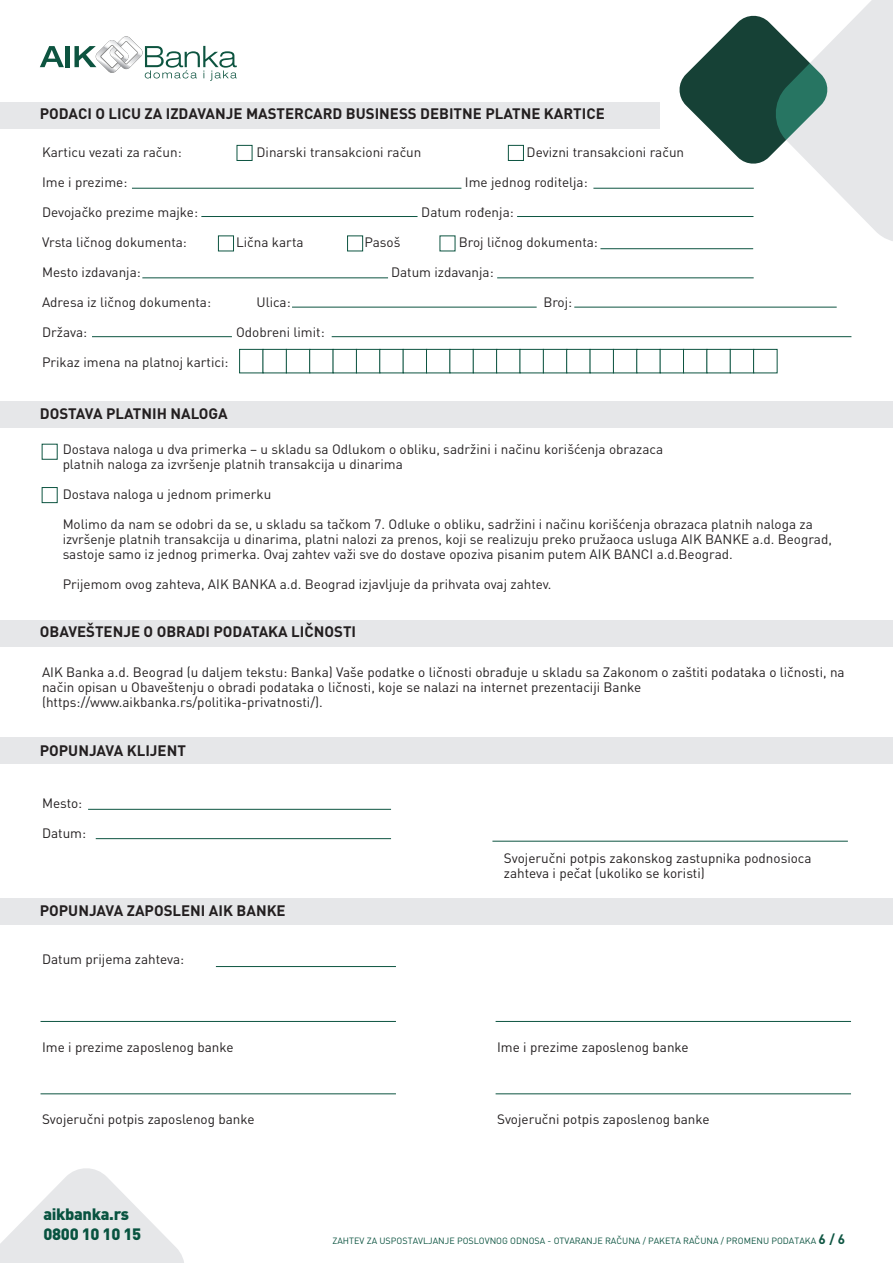
<style>
.page{position:relative;width:893px;height:1263px;background:#fff}
.page>*{position:absolute;margin:0;border:0;box-sizing:border-box;transform-origin:0 0}
.t1{font:900 16.35px/20px "DIN Pro";letter-spacing:-.02em;color:#085340}
.t2{font:700 15px "DIN Pro";color:#231f20}
.t3{font:13.5px/15px "DIN Pro";color:#231f20}
.t4{font:9px "DIN Pro";color:#0d5441}
.s1{font-weight:700;font-size:13.5px}
</style>
<div class="page">
<svg style="left:677px;top:0;width:216px;height:241px"></svg>
<div style="left:0;top:737px;width:893px;height:26px;background:#e6e7e9"></div>
<div style="left:0;top:897px;width:893px;height:27px;background:#e6e7e9"></div>
<div style="left:0;top:619px;width:893px;height:27px;background:#e6e7e9"></div>
<svg style="left:40px;top:46px;width:24px;height:21px"></svg>
<hr style="left:66px;top:46px;width:4px;height:21px;background:#0d5440">
<svg style="left:74px;top:36px;width:163px;height:45px"></svg>
<hr style="left:492px;top:841px;width:356px;height:1px;background:#0d5441">
<hr style="left:88px;top:809px;width:303px;height:1px;background:#0d5441">
<hr style="left:96px;top:838px;width:295px;height:1px;background:#0d5441">
<hr style="left:41px;top:1021px;width:355px;height:1px;background:#0d5441">
<hr style="left:41px;top:1093px;width:355px;height:1px;background:#0d5441">
<hr style="left:216px;top:966px;width:180px;height:1px;background:#0d5441">
<div style="left:237px;top:145px;width:15px;height:16px;background:#fff;border:1px solid #0d5441"></div>
<div style="left:218px;top:235px;width:16px;height:16px;background:#fff;border:1px solid #0d5441"></div>
<div style="left:347px;top:235px;width:16px;height:16px;background:#fff;border:1px solid #0d5441"></div>
<div style="left:508px;top:145px;width:16px;height:16px;background:#fff;border:1px solid #0d5441"></div>
<div style="left:239px;top:349px;width:24px;height:24px;background:#fff;border:1px solid #0d5441"></div>
<div style="left:263px;top:349px;width:24px;height:24px;background:#fff;border:1px solid #0d5441"></div>
<div style="left:286px;top:349px;width:24px;height:24px;background:#fff;border:1px solid #0d5441"></div>
<div style="left:309px;top:349px;width:25px;height:24px;background:#fff;border:1px solid #0d5441"></div>
<div style="left:333px;top:349px;width:24px;height:24px;background:#fff;border:1px solid #0d5441"></div>
<div style="left:356px;top:349px;width:24px;height:24px;background:#fff;border:1px solid #0d5441"></div>
<div style="left:379px;top:349px;width:25px;height:24px;background:#fff;border:1px solid #0d5441"></div>
<div style="left:403px;top:349px;width:24px;height:24px;background:#fff;border:1px solid #0d5441"></div>
<div style="left:426px;top:349px;width:24px;height:24px;background:#fff;border:1px solid #0d5441"></div>
<div style="left:449px;top:349px;width:25px;height:24px;background:#fff;border:1px solid #0d5441"></div>
<div style="left:473px;top:349px;width:24px;height:24px;background:#fff;border:1px solid #0d5441"></div>
<div style="left:496px;top:349px;width:24px;height:24px;background:#fff;border:1px solid #0d5441"></div>
<div style="left:520px;top:349px;width:24px;height:24px;background:#fff;border:1px solid #0d5441"></div>
<div style="left:543px;top:349px;width:24px;height:24px;background:#fff;border:1px solid #0d5441"></div>
<div style="left:566px;top:349px;width:25px;height:24px;background:#fff;border:1px solid #0d5441"></div>
<div style="left:590px;top:349px;width:24px;height:24px;background:#fff;border:1px solid #0d5441"></div>
<div style="left:613px;top:349px;width:24px;height:24px;background:#fff;border:1px solid #0d5441"></div>
<div style="left:636px;top:349px;width:25px;height:24px;background:#fff;border:1px solid #0d5441"></div>
<div style="left:660px;top:349px;width:24px;height:24px;background:#fff;border:1px solid #0d5441"></div>
<div style="left:683px;top:349px;width:24px;height:24px;background:#fff;border:1px solid #0d5441"></div>
<div style="left:706px;top:349px;width:25px;height:24px;background:#fff;border:1px solid #0d5441"></div>
<div style="left:730px;top:349px;width:24px;height:24px;background:#fff;border:1px solid #0d5441"></div>
<div style="left:753px;top:349px;width:24px;height:24px;background:#fff;border:1px solid #0d5441"></div>
<hr style="left:132px;top:188px;width:329px;height:1px;background:#0d5441">
<hr style="left:593px;top:188px;width:161px;height:1px;background:#0d5441">
<hr style="left:201px;top:216px;width:217px;height:1px;background:#0d5441">
<hr style="left:517px;top:216px;width:236px;height:1px;background:#0d5441">
<hr style="left:600px;top:248px;width:153px;height:1px;background:#0d5441">
<hr style="left:497px;top:277px;width:257px;height:1px;background:#0d5441">
<hr style="left:142px;top:277px;width:246px;height:1px;background:#0d5441">
<hr style="left:292px;top:307px;width:245px;height:1px;background:#0d5441">
<hr style="left:332px;top:336px;width:519px;height:1px;background:#0d5441">
<hr style="left:92px;top:336px;width:140px;height:1px;background:#0d5441">
<div style="left:0;top:102px;width:659px;height:27px;background:#e6e7e9"></div>
<div style="left:0;top:401px;width:893px;height:27px;background:#e6e7e9"></div>
<div style="left:42px;top:444px;width:16px;height:16px;background:#fff;border:1px solid #0d5441"></div>
<div style="left:42px;top:487px;width:16px;height:16px;background:#fff;border:1px solid #0d5441"></div>
<hr style="left:496px;top:1021px;width:355px;height:1px;background:#0d5441">
<hr style="left:496px;top:1093px;width:355px;height:1px;background:#0d5441">
<svg style="left:0;top:1168px;width:184px;height:95px"></svg>
<hr style="left:574px;top:307px;width:263px;height:1px;background:#0d5441">
<p class="t2" style="left:40px;top:103px;width:566px">PODACI O LICU ZA IZDAVANJE MASTERCARD BUSINESS DEBITNE PLATNE KARTICE</p>
<p class="t3" style="left:42px;top:144px;width:141px">Karticu vezati za račun:</p>
<p class="t3" style="left:257px;top:144px;width:166px">Dinarski transakcioni račun</p>
<p class="t3" style="left:527px;top:144px;width:159px">Devizni transakcioni račun</p>
<p class="t3" style="left:42px;top:174px;width:87px">Ime i prezime:</p>
<p class="t3" style="left:465px;top:174px;width:124px">Ime jednog roditelja:</p>
<p class="t3" style="left:42px;top:204px;width:158px">Devojačko prezime majke:</p>
<p class="t3" style="left:421px;top:204px;width:94px">Datum rođenja:</p>
<p class="t3" style="left:42px;top:234px;width:146px">Vrsta ličnog dokumenta:</p>
<p class="t3" style="left:236px;top:234px;width:69px">Lična karta</p>
<p class="t3" style="left:364px;top:234px;width:38px">Pasoš</p>
<p class="t3" style="left:459px;top:234px;width:141px">Broj ličnog dokumenta:</p>
<p class="t3" style="left:42px;top:264px;width:100px">Mesto izdavanja:</p>
<p class="t3" style="left:391px;top:264px;width:104px">Datum izdavanja:</p>
<p class="t3" style="left:42px;top:294px;width:171px">Adresa iz ličnog dokumenta:</p>
<p class="t3" style="left:257px;top:294px;width:36px">Ulica:</p>
<p class="t3" style="left:543px;top:294px;width:30px">Broj:</p>
<p class="t3" style="left:42px;top:324px;width:47px">Država:</p>
<p class="t3" style="left:236px;top:324px;width:90px">Odobreni limit:</p>
<p class="t3" style="left:42px;top:354px;width:188px">Prikaz imena na platnoj kartici:</p>
<p class="t2" style="left:40px;top:403px;width:189px">DOSTAVA PLATNIH NALOGA</p>
<p class="t3" style="left:63px;top:441px;width:602px">Dostava naloga u dva primerka – u skladu sa Odlukom o obliku, sadržini i načinu korišćenja obrazaca platnih naloga za izvršenje platnih transakcija u dinarima</p>
<p class="t3" style="left:63px;top:486px;width:210px">Dostava naloga u jednom primerku</p>
<p class="t3" style="left:63px;top:516px;width:771px">Molimo da nam se odobri da se, u skladu sa tačkom 7. Odluke o obliku, sadržini i načinu korišćenja obrazaca platnih naloga za izvršenje platnih transakcija u dinarima, platni nalozi za prenos, koji se realizuju preko pružaoca usluga AIK BANKE a.d. Beograd, sastoje samo iz jednog primerka. Ovaj zahtev važi sve do dostave opoziva pisanim putem AIK BANCI a.d.Beograd.</p>
<p class="t3" style="left:63px;top:576px;width:490px">Prijemom ovog zahteva, AIK BANKA a.d. Beograd izjavljuje da prihvata ovaj zahtev.</p>
<p class="t2" style="left:40px;top:621px;width:318px">OBAVEŠTENJE O OBRADI PODATAKA LIČNOSTI</p>
<p class="t3" style="left:42px;top:664px;width:804px">AIK Banka a.d. Beograd (u daljem tekstu: Banka) Vaše podatke o ličnosti obrađuje u skladu sa Zakonom o zaštiti podataka o ličnosti, na način opisan u Obaveštenju o obradi podataka o ličnosti, koje se nalazi na internet prezentaciji Banke (https://www.aikbanka.rs/politika-privatnosti/).</p>
<p class="t2" style="left:40px;top:740px;width:148px">POPUNJAVA KLIJENT</p>
<p class="t3" style="left:42px;top:795px;width:42px">Mesto:</p>
<p class="t3" style="left:42px;top:825px;width:46px">Datum:</p>
<p class="t2" style="left:40px;top:900px;width:247px">POPUNJAVA ZAPOSLENI AIK BANKE</p>
<p class="t3" style="left:42px;top:951px;width:144px">Datum prijema zahteva:</p>
<p class="t3" style="left:42px;top:1039px;width:193px">Ime i prezime zaposlenog banke</p>
<p class="t3" style="left:504px;top:850px;width:309px">Svojeručni potpis zakonskog zastupnika podnosioca zahteva i pečat (ukoliko se koristi)</p>
<p class="t3" style="left:497px;top:1039px;width:193px">Ime i prezime zaposlenog banke</p>
<p class="t3" style="left:42px;top:1111px;width:214px">Svojeručni potpis zaposlenog banke</p>
<p class="t3" style="left:497px;top:1111px;width:214px">Svojeručni potpis zaposlenog banke</p>
<p class="t1" style="left:43px;top:1203px;width:99px">aikbanka.rs<br>0800 10 10 15</p>
<p class="t4" style="left:332px;top:1235px;width:514px">ZAHTEV ZA USPOSTAVLJANJE POSLOVNOG ODNOSA - OTVARANJE RAČUNA / PAKETA RAČUNA / PROMENU PODATAKA <span class="s1">6 / 6</span></p>
</div>
